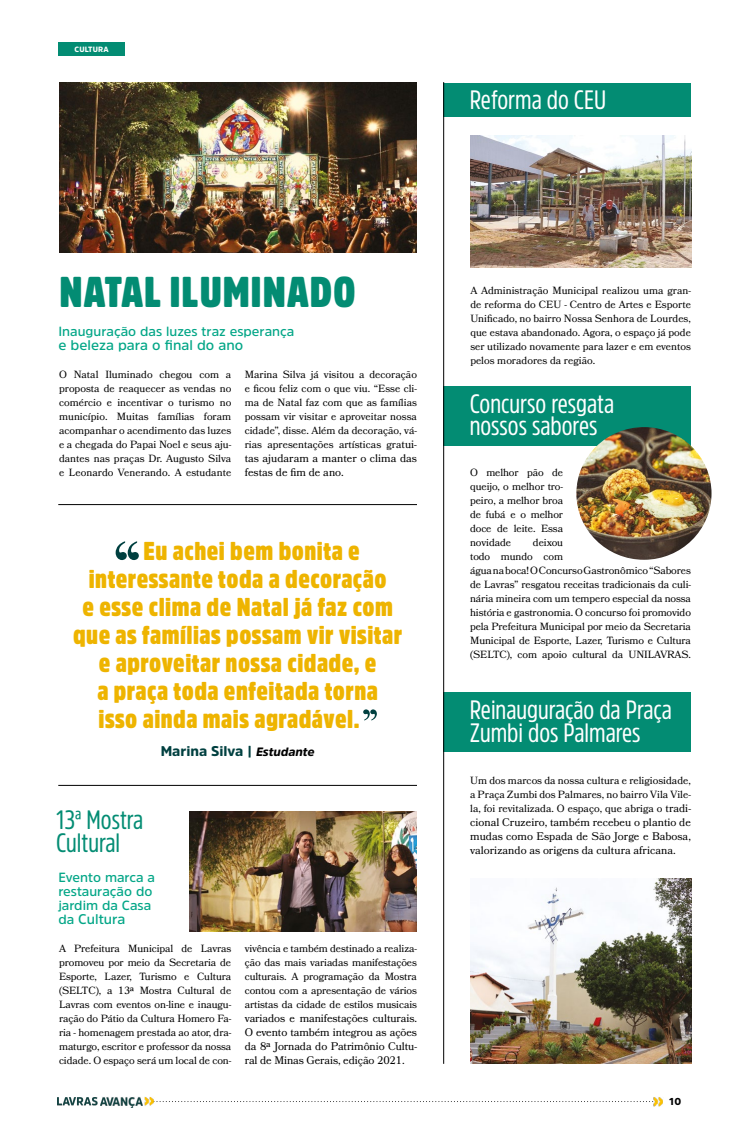
<style>
.page{position:relative;width:738px;height:1134px;background:#fff}
.page>*{position:absolute;margin:0;border:0;box-sizing:border-box;transform-origin:0 0}
.t1{font:900 42.6px "Amsi Pro Cond";letter-spacing:.02em;color:#038c73}
.t2{font:26.5px/22.7px "Amsi Pro Cond";color:#fff}
.t3{font:26.5px/22.7px "Amsi Pro Cond";color:#038c73}
.t4{font:900 25.6px "Amsi Pro Cond";letter-spacing:.02em;color:#eeb400}
.t5{font:600 14px "Amsi Pro";color:#03a687}
.t6{font:900 14px "Amsi Pro";color:#004040}
.t7{font:600 13.3px/14px "Amsi Pro";color:#03a687}
.t8{font:11px/14px "Bookmania";color:#000;text-align:justify}
.t9{font:10.4px/14px "Bookmania";letter-spacing:-.01em;color:#000;text-align:justify}
.t10{font:900 10px "Amsi Pro";color:#000}
.t11{font:900 7.6px "Amsi Pro";letter-spacing:.02em;color:#fff}
.s1{font-size:11px}
.s2{font-style:italic;font-size:12px;color:#000}
.s3{font-size:19.9px}
.s4{font-size:13.3px}
</style>
<div class="page">
<img style="left:57px;top:1097px;width:41px;height:9px">
<img style="left:100px;top:1097px;width:42px;height:10px">
<svg style="left:145px;top:1097px;width:518px;height:10px"></svg>
<div style="left:58px;top:43px;width:67px;height:13px;background:#038c73"></div>
<img style="left:59px;top:82px;width:357px;height:170px">
<div style="left:443px;top:83px;width:247px;height:33px;background:#038c73"></div>
<div style="left:443px;top:386px;width:247px;height:59px;background:#038c73"></div>
<div style="left:443px;top:692px;width:247px;height:60px;background:#038c73"></div>
<hr style="left:443px;top:82px;width:1px;height:982px;background:#000">
<img style="left:470px;top:135px;width:220px;height:133px">
<img style="left:470px;top:878px;width:220px;height:185px">
<img style="left:576px;top:427px;width:135px;height:133px">
<hr style="left:58px;top:504px;width:358px;height:1px;background:#000">
<hr style="left:58px;top:785px;width:358px;height:1px;background:#000">
<img style="left:190px;top:812px;width:226px;height:119px">
<svg style="left:115px;top:541px;width:24px;height:19px"></svg>
<svg style="left:363px;top:709px;width:13px;height:11px"></svg>
<p class="t11" style="left:74px;top:45px;width:36px">CULTURA</p>
<h2 class="t2" style="left:469px;top:88px;width:138px">Reforma do CEU</h2>
<h1 class="t1" style="left:59px;top:263px;width:298px">NATAL ILUMINADO</h1>
<p class="t7" style="left:58px;top:324px;width:237px">Inauguração das luzes traz esperança</p>
<h3 class="t5" style="left:58px;top:335px;width:186px">e beleza para o final do ano</h3>
<p class="t9" style="left:59px;top:367px;width:174px">O Natal Iluminado chegou com a proposta de reaquecer as vendas no comércio e incentivar o turismo no município. Muitas famílias foram acompanhar o acendimento das luzes e a chegada do Papai Noel e seus aju&shy;dantes nas praças Dr. Augusto Silva e Leonardo Venerando. A estudante</p>
<p class="t9" style="left:244px;top:367px;width:174px">Marina Silva já visitou a decoração e ficou feliz com o que viu. “Esse cli&shy;ma de Natal faz com que as famílias possam vir visitar e aproveitar nossa cidade”, disse. Além da decoração, vá&shy;rias apresentações artísticas gra<span class="s1">tui-</span></p>
<p class="t8" style="left:244px;top:451px;width:174px">tas ajudaram a manter o clima das festas de fim de ano.</p>
<h3 class="t4" style="left:143px;top:533px;width:217px">Eu achei bem bonita e</h3>
<h3 class="t4" style="left:89px;top:561px;width:299px">interessante toda a decoração</h3>
<h3 class="t4" style="left:82px;top:589px;width:312px">e esse clima de Natal já faz com</h3>
<h3 class="t4" style="left:73px;top:617px;width:330px">que as famílias possam vir visitar</h3>
<h3 class="t4" style="left:99px;top:645px;width:279px">e aproveitar nossa cidade, e</h3>
<h3 class="t4" style="left:97px;top:673px;width:282px">a praça toda enfeitada torna</h3>
<h3 class="t4" style="left:98px;top:701px;width:262px">isso ainda mais agradável.</h3>
<h3 class="t6" style="left:160px;top:741px;width:155px">Marina Silva | <span class="s2">Estudante</span></h3>
<h2 class="t3" style="left:56px;top:808px;width:89px">13<span class="s3">ª</span> Mostra<br>Cultural</h2>
<p class="t7" style="left:58px;top:870px;width:98px">Evento marca a restauração do jardim da Casa</p>
<h3 class="t5" style="left:58px;top:909px;width:68px"><span class="s4">da</span> Cultura</h3>
<p class="t9" style="left:59px;top:941px;width:174px">A Prefeitura Municipal de Lavras promoveu por meio da Secretaria de Esporte, Lazer, Turismo e Cultura (SELTC), a 13ª Mostra Cultural de Lavras com eventos on-line e inaugu&shy;ração do Pátio da Cultura Homero Fa&shy;ria - homenagem prestada ao ator, dra&shy;maturgo, escritor e professor da nossa cidade. O espaço será um local de con-</p>
<p class="t9" style="left:244px;top:941px;width:174px">vivência e também destinado a realiza&shy;ção das mais variadas manifestações culturais. A programação da Mostra contou com a apresentação de vários artistas da cidade de estilos musicais</p>
<p class="t8" style="left:244px;top:1011px;width:174px">variados e manifestações culturais.<br>O evento também integrou as ações da 8ª Jornada do Patrimônio Cultu&shy;ral de Minas Gerais, edição 2021.</p>
<p class="t9" style="left:470px;top:283px;width:222px">A Administração Municipal realizou uma gran&shy;de reforma do CEU - Centro de Artes e Esporte Unificado, no bairro Nossa Senhora de Lourdes, que estava abandonado. Agora, o espaço já pode ser utilizado novamente para lazer e em eventos pelos moradores da região.</p>
<h2 class="t2" style="left:469px;top:391px;width:146px">Concurso resgata nossos sabores</h2>
<p class="t9" style="left:469px;top:465px;width:94px">O melhor pão de queijo, o melhor tro&shy;peiro, a melhor broa de fubá e o melhor doce de leite. Essa novidade</p>
<p class="t9" style="left:469px;top:535px;width:222px;text-align:left;text-indent:63px">deixou<br>todo mundo com<br>água na boca! O Concurso Gastronômico “Sabores de Lavras” resgatou receitas tradicionais da culi&shy;nária mineira com um tempero especial da nossa história e gastronomia. O concurso foi promovido pela Prefeitura Municipal por meio da Secretaria Municipal de Esporte, Lazer, Turismo e Cultura (SELTC), com apoio cultural da UNILAVRAS.</p>
<h2 class="t2" style="left:469px;top:698px;width:204px">Reinauguração da Praça<br>Zumbi dos Palmares</h2>
<p class="t9" style="left:469px;top:773px;width:222px">Um dos marcos da nossa cultura e religiosidade, a Praça Zumbi dos Palmares, no bairro Vila Vile&shy;la, foi revitalizada. O espaço, que abriga o <span class="s1">tradi-</span></p>
<p class="t8" style="left:469px;top:815px;width:222px">cional Cruzeiro, também recebeu o plantio de mudas como Espada de São Jorge e Babosa, valorizando as origens da cultura africana.</p>
<p class="t10" style="left:668px;top:1095px;width:13px">10</p>
</div>
